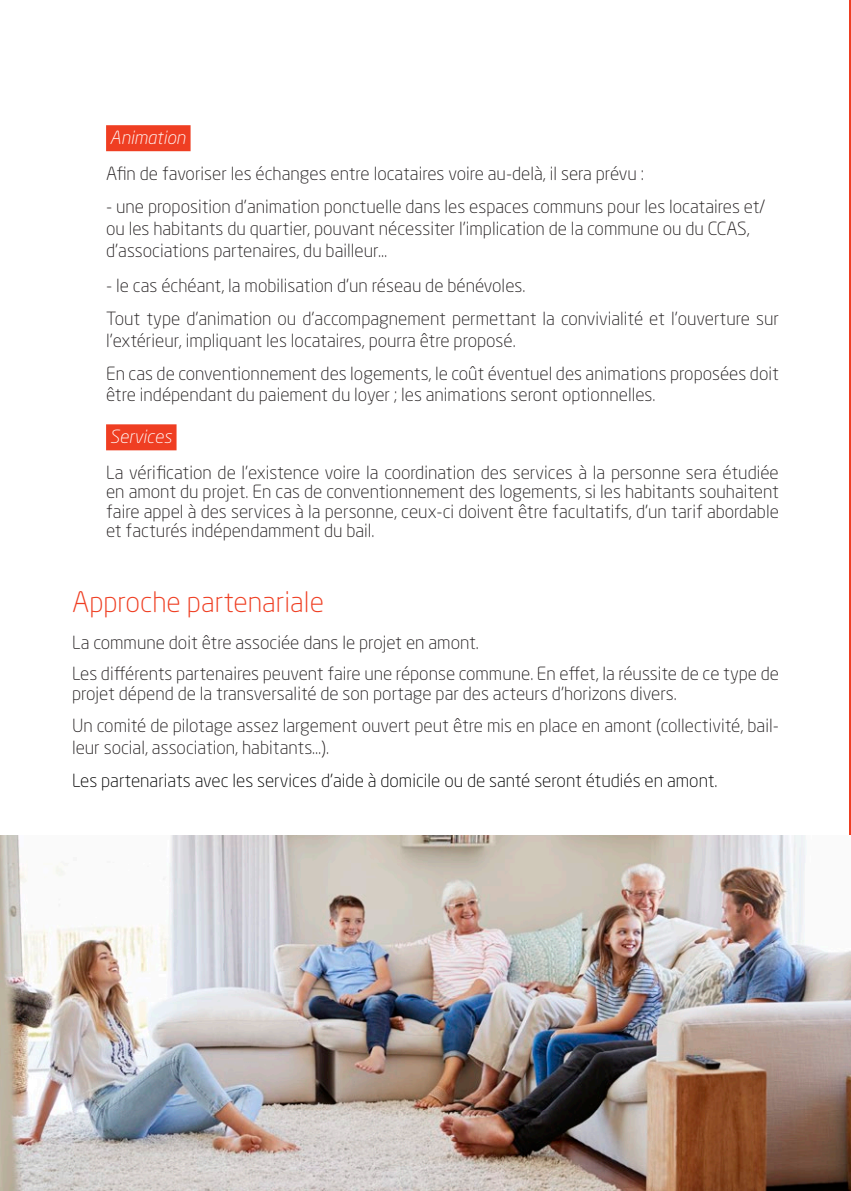
<style>
.page{position:relative;width:851px;height:1191px;background:#fff}
.page>*{position:absolute;margin:0;border:0;box-sizing:border-box;transform-origin:0 0}
.Heading_2{font:300 28px "Neo Sans Std";color:#ef3e22}
.t1{font:300 18px/19.4px "Neo Sans Std";color:#231f20}
.t2{font:300 18px "Neo Sans Std";color:#000}
.t3{font:italic 300 18px "Neo Sans Std";color:#fff}
</style>
<div class="page">
<hr style="left:849px;top:0;width:1px;height:1191px;background:#ef3e22">
<div style="left:106px;top:125px;width:84px;height:26px;background:#ef3e22"></div>
<div style="left:106px;top:424px;width:70px;height:26px;background:#ef3e22"></div>
<img style="left:0;top:835px;width:850px;height:356px">
<p class="t3" style="left:110px;top:127px;width:77px">Animation</p>
<p class="t1" style="left:106px;top:163px;width:539px">Afin de favoriser les échanges entre locataires voire au-delà, il sera prévu :</p>
<p class="t1" style="left:106px;top:195px;width:660px;line-height:22px">- une proposition d’animation ponctuelle dans les espaces communs pour les locataires et/ ou les habitants du quartier, pouvant nécessiter l’implication de la commune ou du CCAS, d’associations partenaires, du bailleur…</p>
<p class="t1" style="left:106px;top:276px;width:421px">- le cas échéant, la mobilisation d’un réseau de bénévoles.</p>
<p class="t1" style="left:106px;top:307px;width:674px;line-height:21.6px">Tout type d’animation ou d’accompagnement permettant la convivialité et l’ouverture sur l’extérieur, impliquant les locataires, pourra être proposé.</p>
<p class="t1" style="left:106px;top:362px;width:674px;line-height:21.6px">En cas de conventionnement des logements, le coût éventuel des animations proposées doit être indépendant du paiement du loyer ; les animations seront optionnelles.</p>
<p class="t3" style="left:110px;top:426px;width:63px">Services</p>
<p class="t1" style="left:106px;top:462px;width:674px;text-align:justify">La vérification de l’existence voire la coordination des services à la personne sera étudiée en amont du projet. En cas de conventionnement des logements, si les habitants souhaitent faire appel à des services à la personne, ceux-ci doivent être facultatifs, d’un tarif abordable et facturés indépendamment du bail.</p>
<p class="Heading_2" style="left:72px;top:585px;width:253px">Approche partenariale</p>
<p class="t1" style="left:72px;top:633px;width:408px">La commune doit être associée dans le projet en amont.</p>
<p class="t1" style="left:72px;top:663px;width:708px">Les différents partenaires peuvent faire une réponse commune. En effet, la réussite de ce type de projet dépend de la transversalité de son portage par des acteurs d’horizons divers.</p>
<p class="t1" style="left:72px;top:715px;width:708px;line-height:21.6px">Un comité de pilotage assez largement ouvert peut être mis en place en amont (collectivité, bail&shy;leur social, association, habitants…).</p>
<p class="t2" style="left:72px;top:769px;width:647px">Les partenariats avec les services d’aide à domicile ou de santé seront étudiés en amont.</p>
</div>
